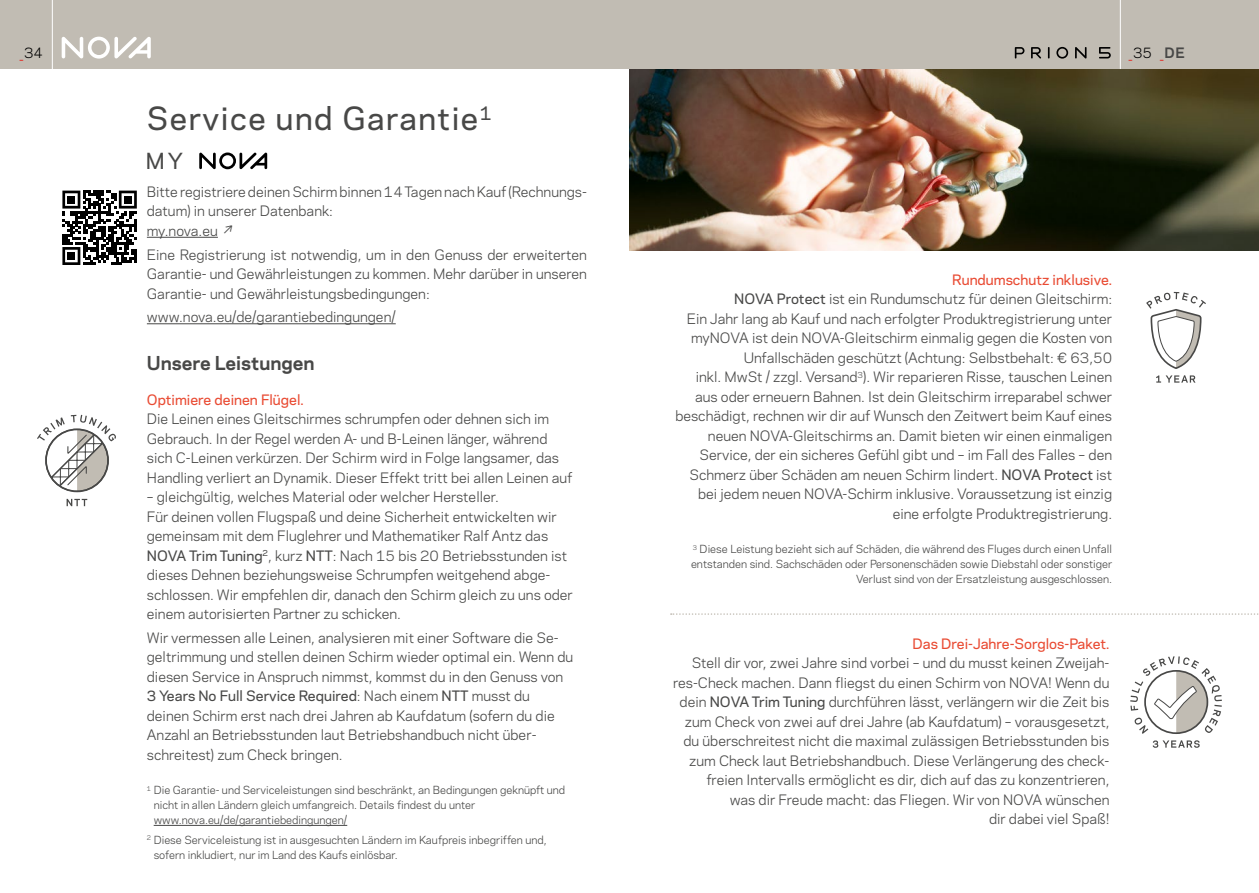
<style>
.page{position:relative;width:1259px;height:893px;background:#fff}
.page>*{position:absolute;margin:0;border:0;box-sizing:border-box;transform-origin:0 0}
.t1{font:500 30px "Galaxie Polaris";letter-spacing:.05em;color:#484847}
.t2{font:500 20.85px "Galaxie Polaris";color:#484847}
.t3{font:700 18px "Galaxie Polaris";color:#484847}
.t4{font:13.5px/19.5px "Galaxie Polaris";color:#484847}
.t5{font:500 13.5px "Galaxie Polaris";color:#e94b33}
.t6{font:13.5px "Galaxie Polaris";color:#e41e17}
.t7{font:13.5px "Galaxie Polaris";color:#000}
.t8{font:10.5px/15px "Galaxie Polaris";color:#484847}
.s1{color:#e41e17}
.s2{color:#000}
.s3{font-weight:700;color:#484847}
.s4{font-weight:500}
.s5{font-weight:500;color:#e94b33}
</style>
<div class="page">
<div style="left:0;top:0;width:1259px;height:69px;background:#c1bcb3"></div>
<hr style="left:1120px;top:0;width:1px;height:69px;background:#fff">
<hr style="left:52px;top:0;width:1px;height:69px;background:#fff">
<svg style="left:62px;top:37px;width:89px;height:22px"></svg>
<svg style="left:1014px;top:47px;width:72px;height:12px"></svg>
<svg style="left:1099px;top:47px;width:11px;height:11px"></svg>
<img style="left:629px;top:69px;width:630px;height:182px">
<hr style="left:147px;top:237px;width:71px;height:1px;background:#484847">
<hr style="left:147px;top:323px;width:249px;height:1px;background:#484847">
<hr style="left:154px;top:825px;width:193px;height:1px;background:#484847">
<svg style="left:37px;top:415px;width:79px;height:91px"></svg>
<div style="left:45px;top:428px;width:64px;height:64px;border:2px solid #484847;border-radius:50%"></div>
<svg style="left:671px;top:613px;width:588px;height:2px"></svg>
<svg style="left:1146px;top:292px;width:60px;height:91px"></svg>
<svg style="left:1152px;top:740px;width:47px;height:8px"></svg>
<svg style="left:1130px;top:656px;width:92px;height:78px"></svg>
<svg style="left:199px;top:153px;width:68px;height:16px"></svg>
<svg style="left:62px;top:191px;width:75px;height:74px"></svg>
<div style="left:68px;top:196px;width:7px;height:7px;background:#000"></div>
<div style="left:124px;top:196px;width:8px;height:7px;background:#000"></div>
<div style="left:68px;top:252px;width:7px;height:8px;background:#000"></div>
<p class="t7" style="left:19px;top:43px;width:25px"><span class="s1">_</span>34</p>
<p class="t6" style="left:1128px;top:43px;width:58px">_<span class="s2">35</span> _<span class="s3">DE</span></p>
<h1 class="t1" style="left:147px;top:96px;width:347px">Service und Garantie<sup>1</sup></h1>
<h2 class="t2" style="left:146px;top:146px;width:39px">MY</h2>
<p class="t4" style="left:147px;top:181px;width:439px">Bitte registriere deinen Schirm binnen 14 Tagen nach Kauf (Rechnungs-- datum) in unserer Datenbank:<br>my.nova.eu ↗</p>
<p class="t4" style="left:147px;top:244px;width:441px;text-align:justify">Eine Registrierung ist notwendig, um in den Genuss der erweiterten Garantie- und Gewährleistungen zu kommen. Mehr darüber in unseren Garantie- und Gewährleistungsbedingungen:</p>
<p class="t4" style="left:147px;top:307px;width:250px">www.nova.eu/de/garantiebedingungen/</p>
<h3 class="t3" style="left:147px;top:349px;width:169px">Unsere Leistungen</h3>
<p class="t5" style="left:147px;top:389px;width:158px">Optimiere deinen Flügel.</p>
<p class="t4" style="left:147px;top:408px;width:427px">Die Leinen eines Gleitschirmes schrumpfen oder dehnen sich im Gebrauch. In der Regel werden A- und B-Leinen länger, während sich C-Leinen verkürzen. Der Schirm wird in Folge langsamer, das Handling verliert an Dynamik. Dieser Effekt tritt bei allen Leinen auf</p>
<p class="t4" style="left:147px;top:486px;width:427px">– gleichgültig, welches Material oder welcher Hersteller.<br>Für deinen vollen Flugspaß und deine Sicherheit entwickelten wir gemeinsam mit dem Fluglehrer und Mathematiker Ralf Antz das <span class="s4">NOVA Trim Tuning</span><sup>2</sup>, kurz <span class="s4">NTT</span>: Nach 15 bis 20 Betriebsstunden ist dieses Dehnen beziehungsweise Schrumpfen weitgehend abge&shy;schlossen. Wir empfehlen dir, danach den Schirm gleich zu uns oder einem autorisierten Partner zu schicken.</p>
<p class="t4" style="left:147px;top:627px;width:428px">Wir vermessen alle Leinen, analysieren mit einer Software die Se&shy;geltrimmung und stellen deinen Schirm wieder optimal ein. Wenn du diesen Service in Anspruch nimmst, kommst du in den Genuss von <span class="s4">3 Years No Full Service Required</span>: Nach einem <span class="s4">NTT</span> musst du deinen Schirm erst nach drei Jahren ab Kaufdatum (sofern du die Anzahl an Betriebsstunden laut Betriebshandbuch nicht über&shy;schreitest) zum Check bringen.</p>
<p class="t8" style="left:154px;top:782px;width:413px;text-indent:-7px"><sup>1</sup> Die Garantie- und Serviceleistungen sind beschränkt, an Bedingungen geknüpft und nicht in allen Ländern gleich umfangreich. Details findest du unter www.nova.eu/de/garantiebedingungen/</p>
<p class="t8" style="left:154px;top:831px;width:394px;text-indent:-7px"><sup>2</sup> Diese Serviceleistung ist in ausgesuchten Ländern im Kaufpreis inbegriffen und, sofern inkludiert, nur im Land des Kaufs einlösbar.</p>
<p class="t4" style="left:675px;top:269px;width:438px;text-align:right"><span class="s5">Rundumschutz inklusive.<br></span><span class="s4">NOVA Protect</span> ist ein Rundumschutz für deinen Gleitschirm:<br>Ein Jahr lang ab Kauf und nach erfolgter Produktregistrierung unter myNOVA ist dein NOVA-Gleitschirm einmalig gegen die Kosten von Unfallschäden geschützt (Achtung: Selbstbehalt: € 63,50<br>inkl. MwSt / zzgl. Versand<sup>3</sup>). Wir reparieren Risse, tauschen Leinen aus oder erneuern Bahnen. Ist dein Gleitschirm irreparabel schwer beschädigt, rechnen wir dir auf Wunsch den Zeitwert beim Kauf eines neuen NOVA-Gleitschirms an. Damit bieten wir einen einmaligen Service, der ein sicheres Gefühl gibt und – im Fall des Falles – den Schmerz über Schäden am neuen Schirm lindert. <span class="s4">NOVA Protect</span> ist bei jedem neuen NOVA-Schirm inklusive. Voraussetzung ist einzig eine erfolgte Produktregistrierung.</p>
<p class="t8" style="left:691px;top:541px;width:423px;text-align:right"><sup>3</sup> Diese Leistung bezieht sich auf Schäden, die während des Fluges durch einen Unfall entstanden sind. Sachschäden oder Personenschäden sowie Diebstahl oder sonstiger<br>Verlust sind von der Ersatzleistung ausgeschlossen.</p>
<p class="t5" style="left:912px;top:633px;width:198px">Das Drei-Jahre-Sorglos-Paket.</p>
<p class="t4" style="left:673px;top:653px;width:438px;text-align:right">Stell dir vor, zwei Jahre sind vorbei – und du musst keinen Zweijah&shy;res-Check machen. Dann fliegst du einen Schirm von NOVA! Wenn du dein <span class="s4">NOVA Trim Tuning</span> durchführen lässt, verlängern wir die Zeit bis zum Check von zwei auf drei Jahre (ab Kaufdatum) – vorausgesetzt, du überschreitest nicht die maximal zulässigen Betriebsstunden bis zum Check laut Betriebshandbuch. Diese Verlängerung des check&shy;freien Intervalls ermöglicht es dir, dich auf das zu konzentrieren,<br>was dir Freude macht: das Fliegen. Wir von NOVA wünschen<br>dir dabei viel Spaß!</p>
</div>
